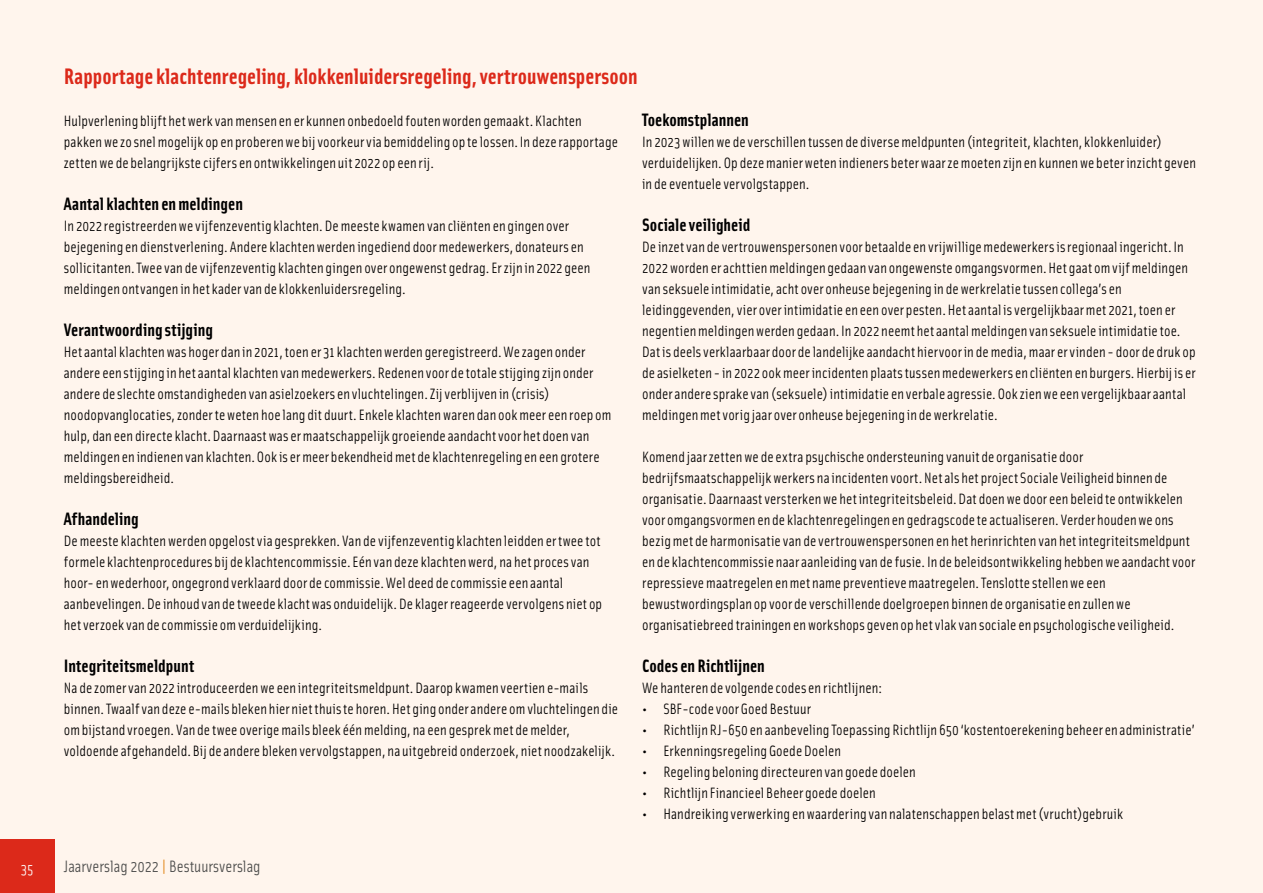
<style>
.page{position:relative;width:1263px;height:893px;background:#fff5ed}
.page>*{position:absolute;margin:0;border:0;box-sizing:border-box;transform-origin:0 0}
.t1{font:700 22.5px "Solex OT";color:#dc291a}
.t2{font:700 18px "Solex OT";color:#000}
.t3{font:16.5px "Solex OT";color:#4d4d4c}
.t4{font:15px/21px "Solex OT";letter-spacing:.01em;color:#000}
.t5{font:15px "Solex OT";color:#fff}
.s1{color:#e2881c}
</style>
<div class="page">
<div style="left:0;top:839px;width:54px;height:54px;background:#dc291a"></div>
<h1 class="t1" style="left:64px;top:62px;width:575px">Rapportage klachtenregeling, klokkenluidersregeling, vertrouwenspersoon</h1>
<p class="t4" style="left:64px;top:110px;width:556px">Hulpverlening blijft het werk van mensen en er kunnen onbedoeld fouten worden gemaakt. Klachten pakken we zo snel mogelijk op en proberen we bij voorkeur via bemiddeling op te lossen. In deze rapportage zetten we de belangrijkste cijfers en ontwikkelingen uit 2022 op een rij.</p>
<p class="t2" style="left:64px;top:192px;width:181px">Aantal klachten en meldingen</p>
<p class="t4" style="left:64px;top:215px;width:528px">In 2022 registreerden we vijfenzeventig klachten. De meeste kwamen van cliënten en gingen over bejegening en dienstverlening. Andere klachten werden ingediend door medewerkers, donateurs en sollicitanten. Twee van de vijfenzeventig klachten gingen over ongewenst gedrag. Er zijn in 2022 geen meldingen ontvangen in het kader van de klokkenluidersregeling.</p>
<p class="t2" style="left:64px;top:318px;width:151px">Verantwoording stijging</p>
<p class="t4" style="left:64px;top:341px;width:549px">Het aantal klachten was hoger dan in 2021, toen er 31 klachten werden geregistreerd. We zagen onder andere een stijging in het aantal klachten van medewerkers. Redenen voor de totale stijging zijn onder andere de slechte omstandigheden van asielzoekers en vluchtelingen. Zij verblijven in (crisis) noodopvanglocaties, zonder te weten hoe lang dit duurt. Enkele klachten waren dan ook meer een roep om hulp, dan een directe klacht. Daarnaast was er maatschappelijk groeiende aandacht voor het doen van meldingen en indienen van klachten. Ook is er meer bekendheid met de klachtenregeling en een grotere meldingsbereidheid.</p>
<p class="t2" style="left:64px;top:507px;width:76px">Afhandeling</p>
<p class="t4" style="left:64px;top:530px;width:540px">De meeste klachten werden opgelost via gesprekken. Van de vijfenzeventig klachten leidden er twee tot formele klachtenprocedures bij de klachtencommissie. Eén van deze klachten werd, na het proces van hoor- en wederhoor, ongegrond verklaard door de commissie. Wel deed de commissie een aantal aanbevelingen. De inhoud van de tweede klacht was onduidelijk. De klager reageerde vervolgens niet op het verzoek van de commissie om verduidelijking.</p>
<p class="t2" style="left:64px;top:654px;width:132px">Integriteitsmeldpunt</p>
<p class="t4" style="left:64px;top:677px;width:556px">Na de zomer van 2022 introduceerden we een integriteitsmeldpunt. Daarop kwamen veertien e-mails binnen. Twaalf van deze e-mails bleken hier niet thuis te horen. Het ging onder andere om vluchtelingen die om bijstand vroegen. Van de twee overige mails bleek één melding, na een gesprek met de melder, voldoende afgehandeld. Bij de andere bleken vervolgstappen, na uitgebreid onderzoek, niet noodzakelijk.</p>
<p class="t2" style="left:642px;top:108px;width:108px">Toekomstplannen</p>
<p class="t4" style="left:642px;top:131px;width:555px">In 2023 willen we de verschillen tussen de diverse meldpunten (integriteit, klachten, klokkenluider) verduidelijken. Op deze manier weten indieners beter waar ze moeten zijn en kunnen we beter inzicht geven in de eventuele vervolgstappen.</p>
<p class="t2" style="left:642px;top:213px;width:110px">Sociale veiligheid</p>
<p class="t4" style="left:642px;top:236px;width:555px">De inzet van de vertrouwenspersonen voor betaalde en vrijwillige medewerkers is regionaal ingericht. In 2022 worden er achttien meldingen gedaan van ongewenste omgangsvormen. Het gaat om vijf meldingen van seksuele intimidatie, acht over onheuse bejegening in de werkrelatie tussen collega’s en leidinggevenden, vier over intimidatie en een over pesten. Het aantal is vergelijkbaar met 2021, toen er negentien meldingen werden gedaan. In 2022 neemt het aantal meldingen van seksuele intimidatie toe.<br>Dat is deels verklaarbaar door de landelijke aandacht hiervoor in de media, maar er vinden - door de druk op de asielketen - in 2022 ook meer incidenten plaats tussen medewerkers en cliënten en burgers. Hierbij is er onder andere sprake van (seksuele) intimidatie en verbale agressie. Ook zien we een vergelijkbaar aantal meldingen met vorig jaar over onheuse bejegening in de werkrelatie.</p>
<p class="t4" style="left:642px;top:446px;width:555px">Komend jaar zetten we de extra psychische ondersteuning vanuit de organisatie door bedrijfsmaatschappelijk werkers na incidenten voort. Net als het project Sociale Veiligheid binnen de organisatie. Daarnaast versterken we het integriteitsbeleid. Dat doen we door een beleid te ontwikkelen voor omgangsvormen en de klachtenregelingen en gedragscode te actualiseren. Verder houden we ons bezig met de harmonisatie van de vertrouwenspersonen en het herinrichten van het integriteitsmeldpunt en de klachtencommissie naar aanleiding van de fusie. In de beleidsontwikkeling hebben we aandacht voor repressieve maatregelen en met name preventieve maatregelen. Tenslotte stellen we een bewustwordingsplan op voor de verschillende doelgroepen binnen de organisatie en zullen we organisatiebreed trainingen en workshops geven op het vlak van sociale en psychologische veiligheid.</p>
<p class="t2" style="left:642px;top:654px;width:124px">Codes en Richtlijnen</p>
<p class="t4" style="left:642px;top:677px;width:241px">We hanteren de volgende codes en richtlijnen:</p>
<p class="t4" style="left:642px;top:698px;width:170px">• SBF-code voor Goed Bestuur</p>
<p class="t4" style="left:642px;top:719px;width:554px">• Richtlijn RJ-650 en aanbeveling Toepassing Richtlijn 650 ‘kostentoerekening beheer en administratie’</p>
<p class="t4" style="left:642px;top:740px;width:201px">• Erkenningsregeling Goede Doelen</p>
<p class="t4" style="left:642px;top:761px;width:275px">• Regeling beloning directeuren van goede doelen</p>
<p class="t4" style="left:642px;top:782px;width:235px">• Richtlijn Financieel Beheer goede doelen</p>
<p class="t4" style="left:642px;top:803px;width:483px">• Handreiking verwerking en waardering van nalatenschappen belast met (vrucht)gebruik</p>
<p class="t5" style="left:21px;top:859px;width:14px">35</p>
<p class="t3" style="left:64px;top:856px;width:198px">Jaarverslag 2022 <span class="s1">|</span> Bestuursverslag</p>
</div>
